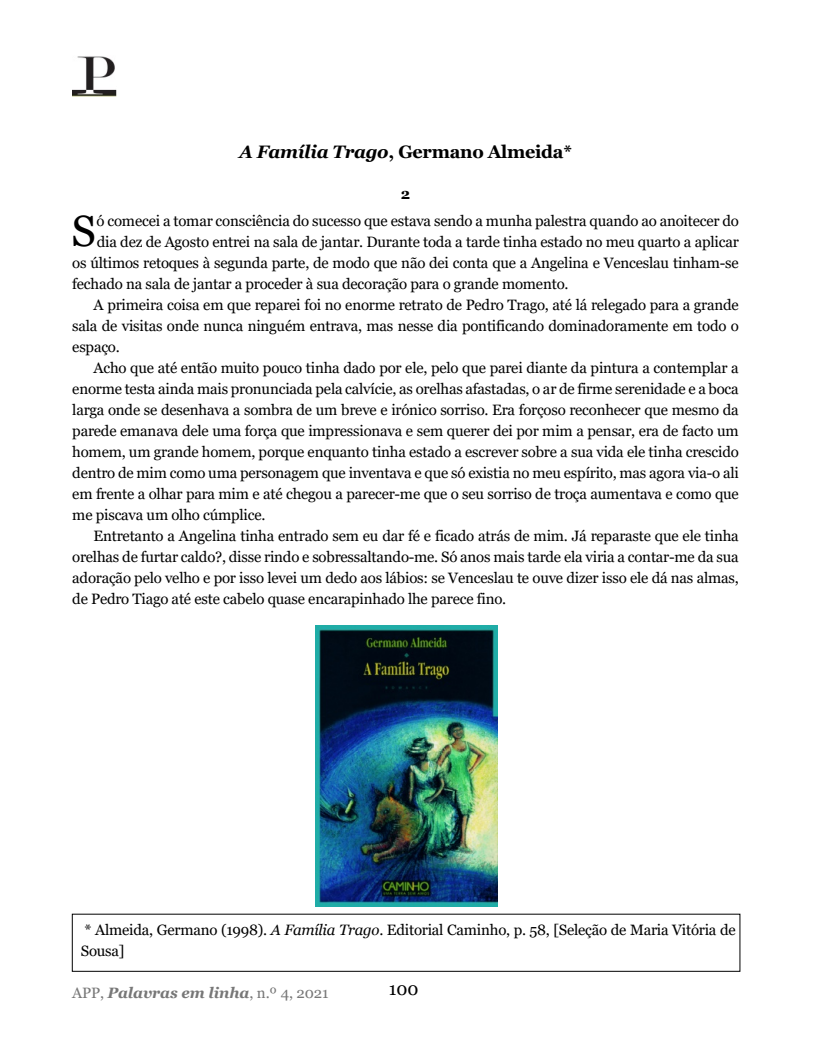
<style>
.page{position:relative;width:825px;height:1063px;background:#fff}
.page>*{position:absolute;margin:0;border:0;box-sizing:border-box;transform-origin:0 0}
.t1{font:43.8px "Georgia";color:#000}
.t2{font:700 18px "Georgia";letter-spacing:-.015em;color:#000}
.t3{font:18px "Georgia";color:#000}
.t4{font:15px/21px "Georgia";letter-spacing:-.015em;color:#000}
.t5{font:italic 700 15px "Georgia";letter-spacing:-.005em;color:#777}
.t6{font:700 15px "Georgia";color:#000}
.s1{font-style:italic}
.s2{font-weight:400;font-style:normal}
</style>
<div class="page">
<img style="left:72px;top:56px;width:45px;height:40px">
<img style="left:315px;top:626px;width:182px;height:281px">
<p class="t2" style="left:239px;top:142px;width:334px"><span class="s1">A Família Trago</span>, Germano Almeida*</p>
<p class="t6" style="left:401px;top:185px;width:11px">2</p>
<h1 class="t1" style="left:72px;top:206px;width:26px">S</h1>
<p class="t4" style="left:97px;top:210px;width:644px">ó comecei a tomar consciência do sucesso que estava sendo a munha palestra quando ao anoitecer do</p>
<p class="t4" style="left:97px;top:231px;width:643px">dia dez de Agosto entrei na sala de jantar. Durante toda a tarde tinha estado no meu quarto a aplicar</p>
<p class="t4" style="left:72px;top:252px;width:668px">os últimos retoques à segunda parte, de modo que não dei conta que a Angelina e Venceslau tinham-se</p>
<p class="t4" style="left:72px;top:273px;width:498px">fechado na sala de jantar a proceder à sua decoração para o grande momento.</p>
<p class="t4" style="left:94px;top:294px;width:647px">A primeira coisa em que reparei foi no enorme retrato de Pedro Trago, até lá relegado para a grande</p>
<p class="t4" style="left:72px;top:315px;width:668px">sala de visitas onde nunca ninguém entrava, mas nesse dia pontificando dominadoramente em todo o</p>
<p class="t4" style="left:72px;top:336px;width:49px">espaço.</p>
<p class="t4" style="left:94px;top:357px;width:647px">Acho que até então muito pouco tinha dado por ele, pelo que parei diante da pintura a contemplar a</p>
<p class="t4" style="left:72px;top:378px;width:668px">enorme testa ainda mais pronunciada pela calvície, as orelhas afastadas, o ar de firme serenidade e a boca</p>
<p class="t4" style="left:72px;top:399px;width:668px">larga onde se desenhava a sombra de um breve e irónico sorriso. Era forçoso reconhecer que mesmo da</p>
<p class="t4" style="left:72px;top:420px;width:668px">parede emanava dele uma força que impressionava e sem querer dei por mim a pensar, era de facto um</p>
<p class="t4" style="left:72px;top:441px;width:668px">homem, um grande homem, porque enquanto tinha estado a escrever sobre a sua vida ele tinha crescido</p>
<p class="t4" style="left:72px;top:462px;width:668px">dentro de mim como uma personagem que inventava e que só existia no meu espírito, mas agora via-o ali</p>
<p class="t4" style="left:72px;top:483px;width:668px">em frente a olhar para mim e até chegou a parecer-me que o seu sorriso de troça aumentava e como que</p>
<p class="t4" style="left:72px;top:504px;width:195px">me piscava um olho cúmplice.</p>
<p class="t4" style="left:94px;top:525px;width:647px">Entretanto a Angelina tinha entrado sem eu dar fé e ficado atrás de mim. Já reparaste que ele tinha</p>
<p class="t4" style="left:72px;top:546px;width:668px">orelhas de furtar caldo?, disse rindo e sobressaltando-me. Só anos mais tarde ela viria a contar-me da sua</p>
<p class="t4" style="left:72px;top:567px;width:668px">adoração pelo velho e por isso levei um dedo aos lábios: se Venceslau te ouve dizer isso ele dá nas almas,</p>
<p class="t4" style="left:72px;top:588px;width:435px">de Pedro Tiago até este cabelo quase encarapinhado lhe parece fino.</p>
<p class="t4" style="left:81px;top:919px;width:656px">* Almeida, Germano (1998). <span class="s1">A Família Trago</span>. Editorial Caminho, p. 58, [Seleção de Maria Vitória de<br>Sousa]</p>
<p class="t5" style="left:72px;top:984px;width:258px"><span class="s2">APP,</span> Palavras em linha<span class="s2">, n.º 4, 2021</span></p>
<p class="t3" style="left:389px;top:979px;width:31px">100</p>
</div>
